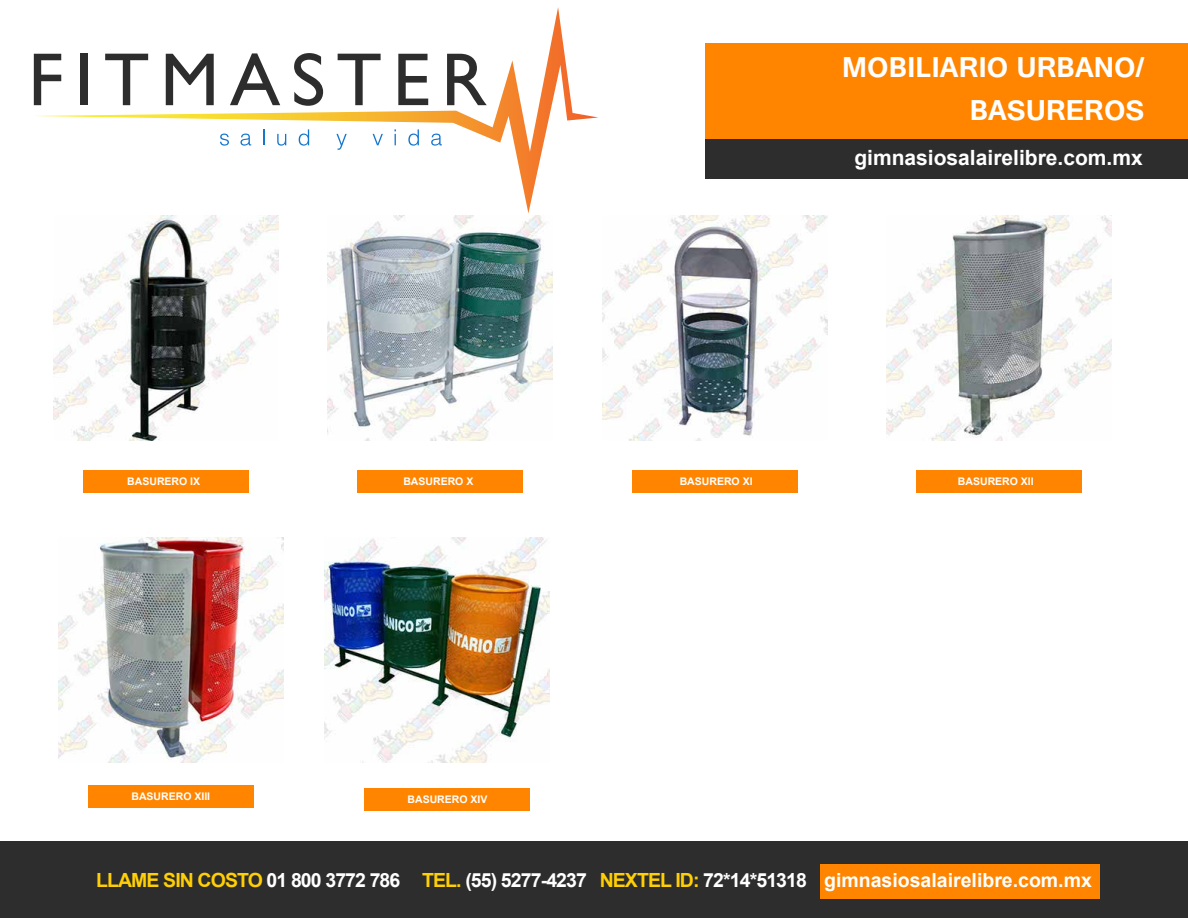
<style>
.page{position:relative;width:1188px;height:918px;background:#fff}
.page>*{position:absolute;margin:0;border:0;box-sizing:border-box;transform-origin:0 0}
.t1{font:700 35.4px/42.5px "Tunga";color:#fff;text-align:right}
.t2{font:700 21px "Arial";color:#fff}
.t3{font:700 19.5px "Arial";letter-spacing:-.045em;color:#fff}
.t4{font:700 10.5px "Arial";color:#fff}
.s1{color:#ffcf06}
</style>
<div class="page">
<div style="left:83px;top:470px;width:165px;height:23px;background:#ff8500"></div>
<div style="left:88px;top:785px;width:166px;height:23px;background:#ff8500"></div>
<div style="left:364px;top:788px;width:166px;height:23px;background:#ff8500"></div>
<svg style="left:33px;top:7px;width:565px;height:206px"></svg>
<svg style="left:220px;top:134px;width:9px;height:12px"></svg>
<svg style="left:240px;top:134px;width:11px;height:12px"></svg>
<svg style="left:263px;top:129px;width:1px;height:16px"></svg>
<svg style="left:277px;top:134px;width:9px;height:12px"></svg>
<svg style="left:299px;top:129px;width:10px;height:17px"></svg>
<svg style="left:336px;top:134px;width:11px;height:16px"></svg>
<svg style="left:373px;top:134px;width:10px;height:11px"></svg>
<svg style="left:394px;top:129px;width:2px;height:16px"></svg>
<svg style="left:408px;top:129px;width:11px;height:17px"></svg>
<svg style="left:431px;top:134px;width:11px;height:12px"></svg>
<div style="left:705px;top:125px;width:483px;height:54px;background:#2d2d2d"></div>
<div style="left:705px;top:43px;width:483px;height:96px;background:#ff8500"></div>
<div style="left:0;top:841px;width:1188px;height:77px;background:#2d2d2d"></div>
<div style="left:820px;top:864px;width:280px;height:35px;background:#ff8500"></div>
<div style="left:357px;top:470px;width:166px;height:23px;background:#ff8500"></div>
<div style="left:632px;top:470px;width:165px;height:23px;background:#ff8500"></div>
<div style="left:916px;top:470px;width:166px;height:23px;background:#ff8500"></div>
<img style="left:53px;top:215px;width:225px;height:225px">
<img style="left:327px;top:215px;width:225px;height:225px">
<img style="left:602px;top:215px;width:225px;height:225px">
<img style="left:886px;top:215px;width:225px;height:225px">
<img style="left:58px;top:537px;width:226px;height:225px">
<img style="left:324px;top:537px;width:225px;height:225px">
<h1 class="t1" style="left:842px;top:44px;width:304px">MOBILIARIO URBANO/<br>BASUREROS</h1>
<p class="t4" style="left:127px;top:475px;width:74px">BASURERO IX</p>
<p class="t2" style="left:854px;top:146px;width:290px">gimnasiosalairelibre.com.mx</p>
<p class="t4" style="left:403px;top:475px;width:72px">BASURERO X</p>
<p class="t4" style="left:680px;top:475px;width:74px">BASURERO XI</p>
<p class="t4" style="left:958px;top:475px;width:77px">BASURERO XII</p>
<p class="t4" style="left:131px;top:790px;width:80px">BASURERO XIII</p>
<p class="t4" style="left:408px;top:794px;width:81px">BASURERO XIV</p>
<p class="t3" style="left:96px;top:869px;width:997px"><span class="s1">LLAME SIN COSTO</span> 01 800 3772 786 <span class="s1">TEL.</span> (55) 5277--4237 <span class="s1">NEXTEL ID:</span> 72*14*51318 gimnasiosalairelibre.com.mx</p>
</div>
